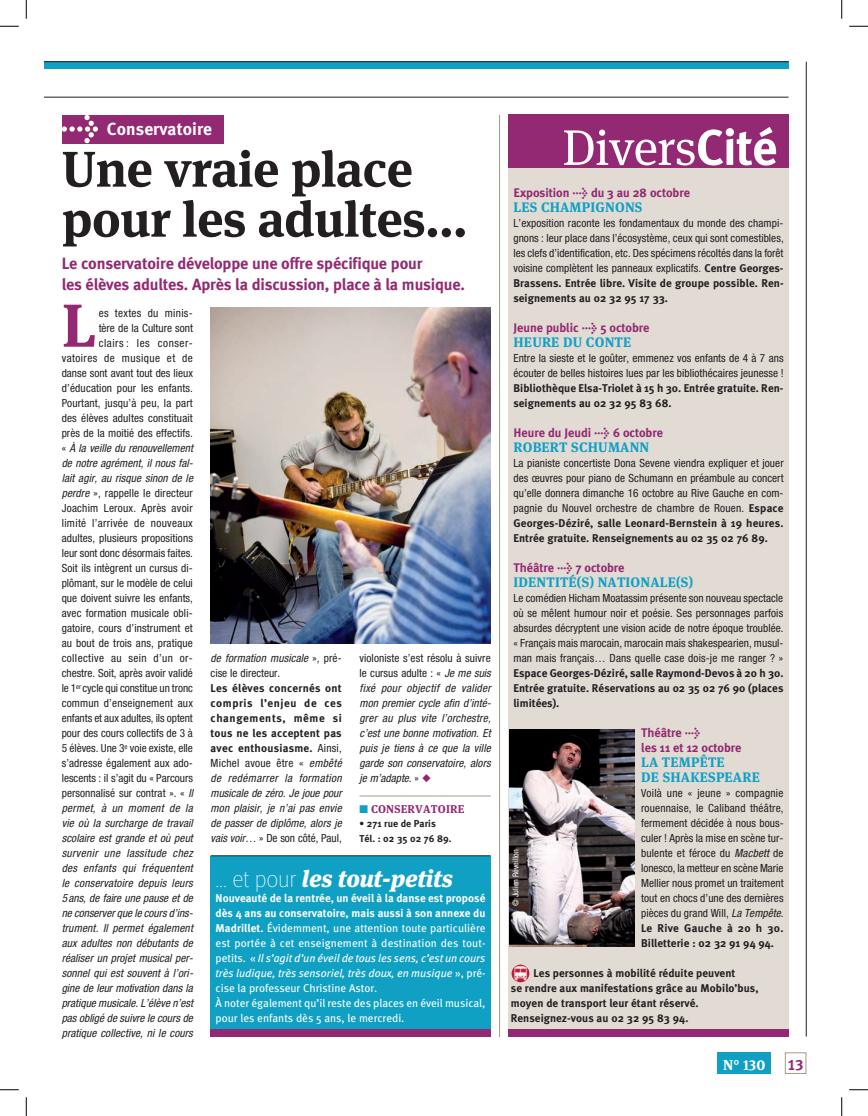
<style>
.page{position:relative;width:868px;height:1116px;background:#fff}
.page>*{position:absolute;margin:0;border:0;box-sizing:border-box;transform-origin:0 0}
.t1{font:700 60.5px "Meta Serif OT";color:#932972}
.t2{font:700 50px/50px "Meta Serif OT";color:#231f20}
.t3{font:50px "Meta Serif OT";letter-spacing:-.01em;color:#fff}
.t4{font:italic 900 23.75px "Meta Serif OT";letter-spacing:-.01em;color:#fff}
.t5{font:700 17.5px "Meta";color:#fff}
.t6{font:700 16.25px/21.2px "Meta";letter-spacing:-.01em;color:#932972}
.t7{font:15px "Meta Bold LF Caps";color:#932972}
.t8{font:700 14.38px "Meta Serif OT";color:#fff}
.t9{font:700 13.75px/15px "Meta Serif OT";letter-spacing:.015em;color:#10a0c4}
.t10{font:700 12.5px/15px "Meta Plus";letter-spacing:-.005em;color:#932972}
.t11{font:condensed 11.25px/15px "Helvetica Neue";letter-spacing:.005em;color:#231f20;text-align:justify}
.t12{font:700 11.25px/15px "Meta";letter-spacing:.005em;color:#231f20}
.t13{font:11.25px/15px "Meta";color:#fff}
.t14{font:italic condensed 11.25px/15px "Helvetica Neue";letter-spacing:.01em;color:#231f20;text-align:justify}
.t15{font:700 11.25px "Meta Serif OT";letter-spacing:.015em;color:#932972}
.t16{font:700 10px/15px "Meta";letter-spacing:.005em;color:#231f20}
.t17{font:condensed 8.12px "Helvetica Neue";letter-spacing:.005em;color:#fff}
.s1{font-style:italic}
.s2{font-family:"Helvetica Neue";font-weight:400;font-stretch:condensed}
.s3{font-style:normal}
.s4{font-family:"Meta";font-weight:100;font-style:normal}
.s5{font-weight:700}
.s6{font-family:"Meta Plus";font-weight:700}
.s7{font-family:"Meta";font-weight:700;font-stretch:normal}
</style>
<div class="page">
<hr style="left:359px;top:795px;width:131px;height:1px;background:#a79989">
<hr style="left:805px;top:62px;width:1px;height:974px;background:#231f20">
<div style="left:717px;top:1052px;width:53px;height:21px;background:#10a0c4"></div>
<div style="left:785px;top:1052px;width:21px;height:21px;border:1px solid #a79989"></div>
<div style="left:44px;top:62px;width:744px;height:7px;background:#10a0c4"></div>
<hr style="left:44px;top:61px;width:744px;height:1px;background:#231f20">
<hr style="left:44px;top:97px;width:744px;height:1px;background:#231f20">
<div style="left:211px;top:855px;width:279px;height:181px;background:#10a0c4"></div>
<div style="left:211px;top:1029px;width:279px;height:7px;background:#932972"></div>
<hr style="left:211px;top:855px;width:279px;height:1px;background:#231f20">
<div style="left:508px;top:168px;width:280px;height:868px;background:#e1dbd4"></div>
<div style="left:508px;top:1029px;width:280px;height:7px;background:#932972"></div>
<div style="left:508px;top:115px;width:280px;height:53px;background:#932972"></div>
<img style="left:509px;top:729px;width:125px;height:217px">
<hr style="left:499px;top:115px;width:1px;height:922px;background:#a79989">
<img style="left:511px;top:964px;width:18px;height:18px">
<div style="left:62px;top:115px;width:161px;height:28px;background:#932972"></div>
<svg style="left:62px;top:115px;width:36px;height:28px"></svg>
<img style="left:211px;top:308px;width:279px;height:335px">
<svg style="left:0;top:25px;width:19px;height:2px"></svg>
<svg style="left:849px;top:25px;width:18px;height:2px"></svg>
<svg style="left:0;top:1089px;width:19px;height:1px"></svg>
<svg style="left:849px;top:1089px;width:18px;height:1px"></svg>
<svg style="left:25px;top:0;width:2px;height:19px"></svg>
<svg style="left:25px;top:1097px;width:2px;height:18px"></svg>
<svg style="left:841px;top:0;width:1px;height:19px"></svg>
<svg style="left:841px;top:1097px;width:1px;height:18px"></svg>
<h3 class="t5" style="left:107px;top:118px;width:107px">Conservatoire</h3>
<h2 class="t2" style="left:62px;top:145px;width:407px">UNE VRAIE PLACE<br>POUR LES ADULTES…</h2>
<h3 class="t6" style="left:62px;top:253px;width:405px">Le conservatoire développe une offre spécifique pour<br>les élèves adultes. Après la discussion, place à la musique.</h3>
<h1 class="t1" style="left:62px;top:288px;width:33px">L</h1>
<p class="t11" style="left:62px;top:305px;width:133px;text-align:right">es textes du minis-<br>tère de la Culture sont<br>clairs : les conser&shy;vatoires de musique et de danse sont avant tout des lieux d’éducation pour les enfants.<br>Pourtant, jusqu’à peu, la part des élèves adultes constituait près de la moitié des effectifs. « <span class="s1">À la veille du renouvellement de notre agrément, il nous fal&shy;lait agir, au risque sinon de le perdre</span> », rappelle le directeur<br>Joachim Leroux. Après avoir limité l’arrivée de nouveaux adultes, plusieurs propositions leur sont donc désormais faites.<br>Soit ils intègrent un cursus di&shy;plômant, sur le modèle de celui que doivent suivre les enfants, avec formation musicale obli&shy;gatoire, cours d’instrument et au bout de trois ans, pratique collective au sein d’un or&shy;chestre. Soit, après avoir validé le 1<sup>er</sup> cycle qui constitue un tronc commun d’enseignement aux enfants et aux adultes, ils optent pour des cours collectifs de 3 à<br>5 élèves. Une 3<sup>e</sup> voie existe, elle s’adresse également aux ado&shy;lescents : il s’agit du « Parcours personnalisé sur contrat ». « <span class="s1">Il permet, à un moment de la vie où la surcharge de travail scolaire est grande et où peut survenir une lassitude chez des enfants qui fréquentent le conservatoire depuis leurs<br>5 ans, de faire une pause et de ne conserver que le cours d’ins&shy;trument. Il permet également aux adultes non débutants de réaliser un projet musical per&shy;sonnel qui est souvent à l’ori&shy;gine de leur motivation dans la pratique musicale. L’élève n’est pas obligé de suivre le cours de pratique collective, ni le cours</span></p>
<p class="t11" style="left:210px;top:650px;width:133px"><span class="s1">de formation musicale</span> », pré&shy;cise le directeur.</p>
<p class="t12" style="left:210px;top:680px;width:133px;text-align:justify">Les élèves concernés ont compris l’enjeu de ces changements, même si tous ne les acceptent pas avec enthousiasme. <span class="s2">Ainsi,</span></p>
<p class="t14" style="left:210px;top:755px;width:133px"><span class="s3">Michel avoue être «</span> embêté de redémarrer la formation musicale de zéro. Je joue pour mon plaisir, je n’ai pas envie de passer de diplôme, alors je vais voir… <span class="s3">» De son côté, Paul,</span></p>
<p class="t14" style="left:359px;top:650px;width:133px"><span class="s3">violoniste s’est résolu à suivre le cursus adulte : «</span> Je me suis fixé pour objectif de valider mon premier cycle afin d’inté&shy;grer au plus vite l’orchestre, c’est une bonne motivation. Et puis je tiens à ce que la ville garde son conservatoire, alors je m’adapte. <span class="s3">»</span></p>
<p class="t15" style="left:371px;top:802px;width:95px">CONSERVATOIRE</p>
<p class="t16" style="left:359px;top:815px;width:93px">• 271 rue de Paris<br>Tél. : 02 35 02 76 89.</p>
<h3 class="t4" style="left:216px;top:863px;width:239px"><span class="s4">... et pour</span> les tout-petits</h3>
<p class="t13" style="left:216px;top:890px;width:271px"><span class="s5">Nouveauté de la rentrée, un éveil à la danse est proposé dès 4 ans au conservatoire, mais aussi à son annexe du Madrillet.</span> Évidemment, une attention toute particulière est portée à cet enseignement à destination des tout&shy;petits. « <span class="s1">Il s’agit d’un éveil de tous les sens, c’est un cours très ludique, très sensoriel, très doux, en musique</span> », pré&shy;cise la professeur Christine Astor.<br>À noter également qu’il reste des places en éveil musical, pour les enfants dès 5 ans, le mercredi.</p>
<h2 class="t3" style="left:562px;top:119px;width:217px">Divers<span class="s6">Cité</span></h2>
<p class="t10" style="left:513px;top:185px;width:178px">Exposition &gt; du 3 au 28 octobre</p>
<p class="t9" style="left:513px;top:199px;width:130px">LES CHAMPIGNONS</p>
<p class="t11" style="left:513px;top:215px;width:272px">L’exposition raconte les fondamentaux du monde des champi&shy;gnons : leur place dans l’écosystème, ceux qui sont comestibles, les clefs d’identification, etc. Des spécimens récoltés dans la forêt voisine complètent les panneaux explicatifs. <span class="s7">Centre Georges-</span></p>
<p class="t12" style="left:513px;top:275px;width:271px">Brassens. Entrée libre. Visite de groupe possible. Ren&shy;seignements au 02 32 95 17 33.</p>
<p class="t10" style="left:513px;top:320px;width:138px">Jeune public &gt; 5 octobre</p>
<p class="t9" style="left:513px;top:334px;width:119px">HEURE DU CONTE</p>
<p class="t11" style="left:513px;top:350px;width:272px">Entre la sieste et le goûter, emmenez vos enfants de 4 à 7 ans écouter de belles histoires lues par les bibliothécaires jeunesse !</p>
<p class="t12" style="left:513px;top:380px;width:271px">Bibliothèque Elsa-Triolet à 15 h 30. Entrée gratuite. Ren&shy;seignements au 02 32 95 83 68.</p>
<p class="t10" style="left:513px;top:425px;width:151px">Heure du Jeudi &gt; 6 octobre</p>
<p class="t9" style="left:513px;top:439px;width:122px">ROBERT SCHUMANN</p>
<p class="t11" style="left:513px;top:455px;width:272px">La pianiste concertiste Dona Sevene viendra expliquer et jouer des œuvres pour piano de Schumann en préambule au concert qu’elle donnera dimanche 16 octobre au Rive Gauche en com&shy;pagnie du Nouvel orchestre de chambre de Rouen. <span class="s7">Espace</span></p>
<p class="t12" style="left:513px;top:515px;width:271px">Georges-Déziré, salle Leonard-Bernstein à 19 heures.<br>Entrée gratuite. Renseignements au 02 35 02 76 89.</p>
<p class="t10" style="left:513px;top:560px;width:113px">Théâtre &gt; 7 octobre</p>
<p class="t9" style="left:513px;top:574px;width:181px">IDENTITÉ(S) NATIONALE(S)</p>
<p class="t11" style="left:513px;top:590px;width:272px">Le comédien Hicham Moatassim présente son nouveau spectacle où se mêlent humour noir et poésie. Ses personnages parfois absurdes décryptent une vision acide de notre époque troublée. « Français mais marocain, marocain mais shakespearien, musul&shy;man mais français… Dans quelle case dois-je me ranger ? »</p>
<p class="t12" style="left:513px;top:665px;width:271px;text-align:justify">Espace Georges-Déziré, salle Raymond-Devos à 20 h 30.<br>Entrée gratuite. Réservations au 02 35 02 76 90 (places limitées).</p>
<p class="t10" style="left:641px;top:725px;width:102px">Théâtre &gt;<br>les 11 et 12 octobre</p>
<p class="t9" style="left:641px;top:754px;width:120px">LA TEMPÊTE<br>DE SHAKESPEARE</p>
<p class="t11" style="left:641px;top:785px;width:144px">Voilà une « jeune » compagnie rouennaise, le Caliband théâtre, fermement décidée à nous bous&shy;culer ! Après la mise en scène tur&shy;bulente et féroce du <span class="s1">Macbett</span> de Ionesco, la metteur en scène Marie Mellier nous promet un traitement tout en chocs d’une des dernières pièces du grand Will, <span class="s1">La Tempête</span>.</p>
<p class="t12" style="left:641px;top:920px;width:144px">Le Rive Gauche à 20 h 30.<br>Billetterie : 02 32 91 94 94.</p>
<p class="t17" style="left:511px;top:905px;width:58px;rotate:-90deg">© Julien Réveillon</p>
<p class="t12" style="left:511px;top:965px;width:249px;text-indent:23px">Les personnes à mobilité réduite peuvent<br>se rendre aux manifestations grâce au Mobilo’bus, moyen de transport leur étant réservé.<br>Renseignez-vous au 02 32 95 83 94.</p>
<p class="t8" style="left:723px;top:1056px;width:44px">N° 130</p>
<h3 class="t7" style="left:787px;top:1056px;width:18px">13</h3>
</div>
